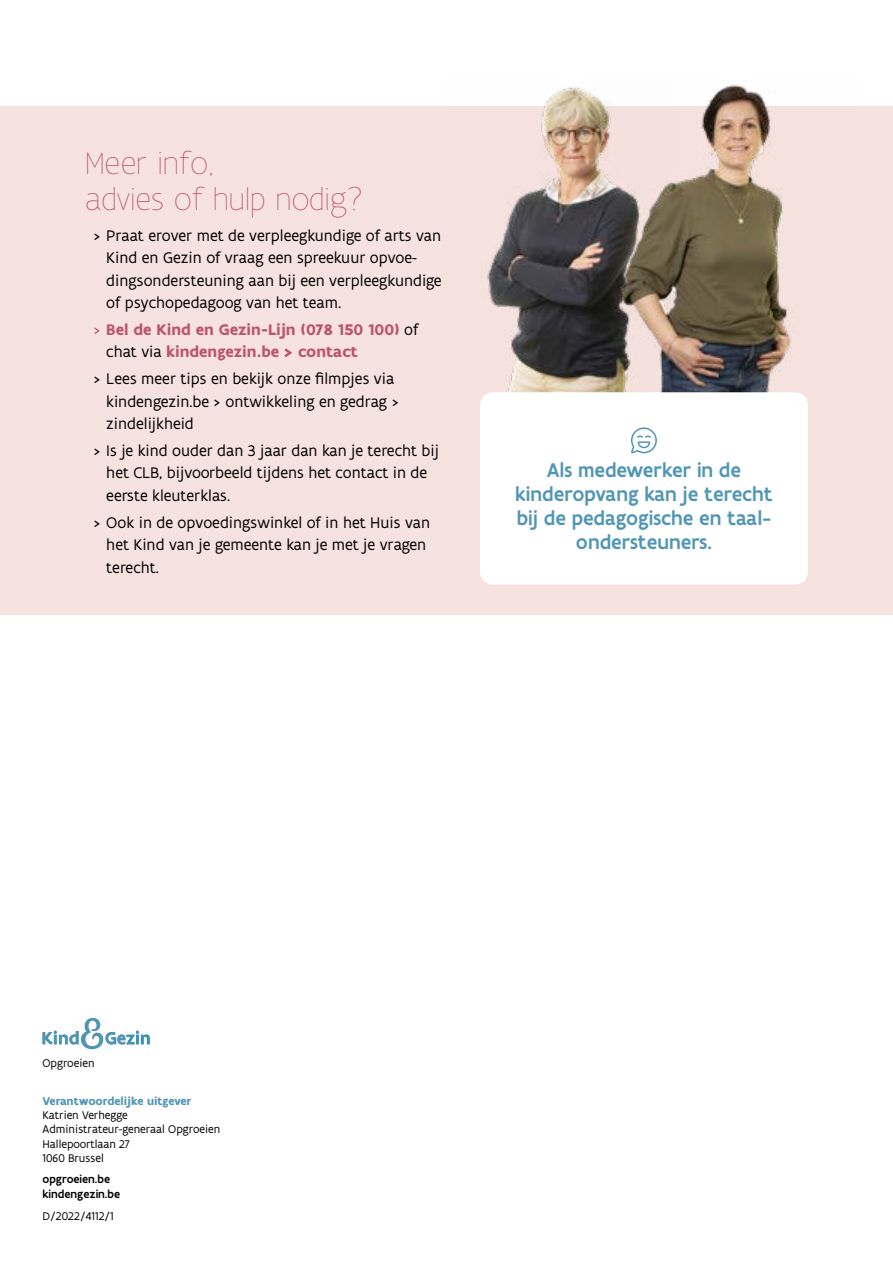
<style>
.page{position:relative;width:893px;height:1263px;background:#fff}
.page>*{position:absolute;margin:0;border:0;box-sizing:border-box;transform-origin:0 0}
.t1{font:100 33px/36px "Flanders Art Sans";color:#bb576d}
.t2{font:500 21px/24px "Flanders Art Sans";color:#5096b4;text-align:center}
.t3{font:16.5px/22.5px "Flanders Art Sans";color:#000}
.t4{font:700 16.5px/22.5px "Flanders Art Sans";color:#bb576d}
.t5{font:12px/14.4px "Flanders Art Sans";color:#000}
.t6{font:500 12px/14.4px "Flanders Art Sans";color:#000}
.t7{font:700 12px "Flanders Art Sans";color:#5096b4}
.s1{font-weight:400}
.s2{font-weight:400;color:#000}
</style>
<div class="page">
<svg style="left:43px;top:1018px;width:107px;height:31px"></svg>
<div style="left:0;top:106px;width:893px;height:509px;background:#f6e2de"></div>
<img style="left:487px;top:86px;width:104px;height:306px">
<img style="left:591px;top:84px;width:200px;height:308px">
<div style="left:480px;top:392px;width:328px;height:192px;background:#fff;border-radius:13px"></div>
<svg style="left:631px;top:427px;width:26px;height:27px"></svg>
<h1 class="t1" style="left:85px;top:145px;width:279px">Meer info,<br>advies of hulp nodig?</h1>
<p class="t3" style="left:106px;top:224px;width:337px;text-indent:-13px">&gt; Praat erover met de verpleegkundige of arts van Kind en Gezin of vraag een spreekuur opvoe&shy;dingsondersteuning aan bij een verpleegkundige of psychopedagoog van het team.</p>
<p class="t4" style="left:106px;top:318px;width:314px;text-indent:-13px"><span class="s1">&gt;</span> Bel de Kind en Gezin-Lijn (078 150 100) <span class="s2">of chat via</span> kindengezin.be &gt; contact</p>
<p class="t3" style="left:106px;top:367px;width:294px;text-indent:-13px">&gt; Lees meer tips en bekijk onze filmpjes via kindengezin.be &gt; ontwikkeling en gedrag &gt; zindelijkheid</p>
<p class="t3" style="left:106px;top:439px;width:334px;text-indent:-13px">&gt; Is je kind ouder dan 3 jaar dan kan je terecht bij het CLB, bijvoorbeeld tijdens het contact in de eerste kleuterklas.</p>
<p class="t3" style="left:106px;top:511px;width:325px;text-indent:-13px">&gt; Ook in de opvoedingswinkel of in het Huis van het Kind van je gemeente kan je met je vragen terecht.</p>
<p class="t2" style="left:515px;top:458px;width:259px">Als medewerker in de kinderopvang kan je terecht bij de pedagogische en taal&shy;ondersteuners.</p>
<p class="t5" style="left:43px;top:1056px;width:54px">Opgroeien</p>
<p class="t7" style="left:43px;top:1093px;width:150px">Verantwoordelijke uitgever</p>
<p class="t5" style="left:43px;top:1107px;width:179px">Katrien Verhegge<br>Administrateur-generaal Opgroeien<br>Hallepoortlaan 27<br>1060 Brussel</p>
<p class="t6" style="left:43px;top:1172px;width:79px">opgroeien.be kindengezin.be</p>
<p class="t5" style="left:43px;top:1209px;width:73px">D/2022/4112/1</p>
</div>
